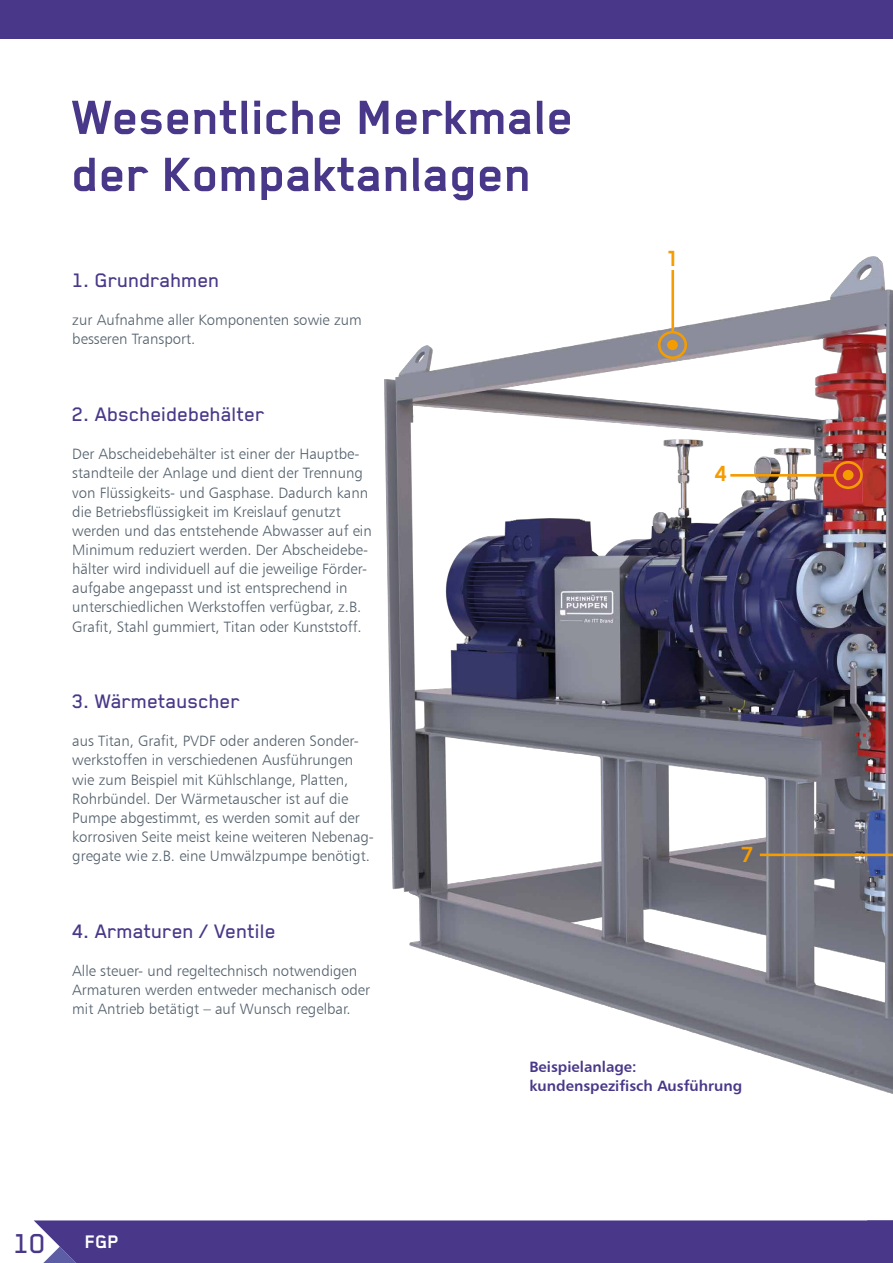
<style>
.page{position:relative;width:893px;height:1263px;background:#fff}
.page>*{position:absolute;margin:0;border:0;box-sizing:border-box;transform-origin:0 0}
.t1{font:700 55.5px/57px "Blender Pro";color:#493889}
.t2{font:700 25.35px "Blender Pro";color:#f59c00}
.t3{font:500 22.5px "Blender Pro";color:#493889}
.t4{font:700 21px "Blender Pro";color:#fff}
.t5{font:15px/19.2px "Humanist 777 BT Light B";color:#54616c}
.t6{font:15px/19.2px "Humanist 777 BT Bold B";color:#493889}
.s1{font-weight:500;font-size:31.5px;color:#493889}
</style>
<div class="page">
<div style="left:0;top:0;width:893px;height:38px;background:#493889"></div>
<div style="left:34px;top:1220px;width:859px;height:43px;background:#493889"></div>
<img style="left:385px;top:256px;width:508px;height:838px">
<div style="left:658px;top:331px;width:29px;height:28px;border:3px solid #f59c00;border-radius:50%"></div>
<div style="left:667px;top:340px;width:11px;height:10px;background:#f59c00;border-radius:50%"></div>
<hr style="left:671px;top:270px;width:3px;height:62px;background:#f59c00">
<hr style="left:760px;top:853px;width:133px;height:3px;background:#f59c00">
<div style="left:834px;top:461px;width:29px;height:28px;border:3px solid #f59c00;border-radius:50%"></div>
<div style="left:843px;top:470px;width:10px;height:10px;background:#f59c00;border-radius:50%"></div>
<hr style="left:730px;top:474px;width:105px;height:3px;background:#f59c00">
<h1 class="t1" style="left:72px;top:88px;width:503px">Wesentliche Merkmale der Kompaktanlagen</h1>
<h3 class="t3" style="left:72px;top:268px;width:149px">1. Grundrahmen</h3>
<p class="t5" style="left:72px;top:310px;width:291px">zur Aufnahme aller Komponenten sowie zum besseren Transport.</p>
<h3 class="t3" style="left:72px;top:402px;width:194px">2. Abscheidebehälter</h3>
<p class="t5" style="left:72px;top:444px;width:301px">Der Abscheidebehälter ist einer der Hauptbe&shy;standteile der Anlage und dient der Trennung von Flüssigkeits- und Gasphase. Dadurch kann die Betriebsflüssigkeit im Kreislauf genutzt werden und das entstehende Abwasser auf ein Minimum reduziert werden. Der Abscheidebe&shy;hälter wird individuell auf die jeweilige Förder&shy;aufgabe angepasst und ist entsprechend in unterschiedlichen Werkstoffen verfügbar, z.B.<br>Grafit, Stahl gummiert, Titan oder Kunststoff.</p>
<h3 class="t3" style="left:72px;top:689px;width:170px">3. Wärmetauscher</h3>
<p class="t5" style="left:72px;top:731px;width:303px">aus Titan, Grafit, PVDF oder anderen Sonder&shy;werkstoffen in verschiedenen Ausführungen wie zum Beispiel mit Kühlschlange, Platten, Rohrbündel. Der Wärmetauscher ist auf die Pumpe abgestimmt, es werden somit auf der korrosiven Seite meist keine weiteren Nebenag&shy;gregate wie z.B. eine Umwälzpumpe benötigt.</p>
<h3 class="t3" style="left:72px;top:919px;width:205px">4. Armaturen / Ventile</h3>
<p class="t5" style="left:72px;top:961px;width:299px">Alle steuer- und regeltechnisch notwendigen<br>Armaturen werden entweder mechanisch oder mit Antrieb betätigt – auf Wunsch regelbar.</p>
<h2 class="t2" style="left:666px;top:244px;width:15px">1</h2>
<h2 class="t2" style="left:715px;top:460px;width:15px">4</h2>
<h2 class="t2" style="left:741px;top:840px;width:15px">7</h2>
<h3 class="t4" style="left:14px;top:1230px;width:107px"><span class="s1">10</span> FGP</h3>
<p class="t6" style="left:529px;top:1056px;width:214px">Beispielanlage: kundenspezifisch Ausführung</p>
</div>
